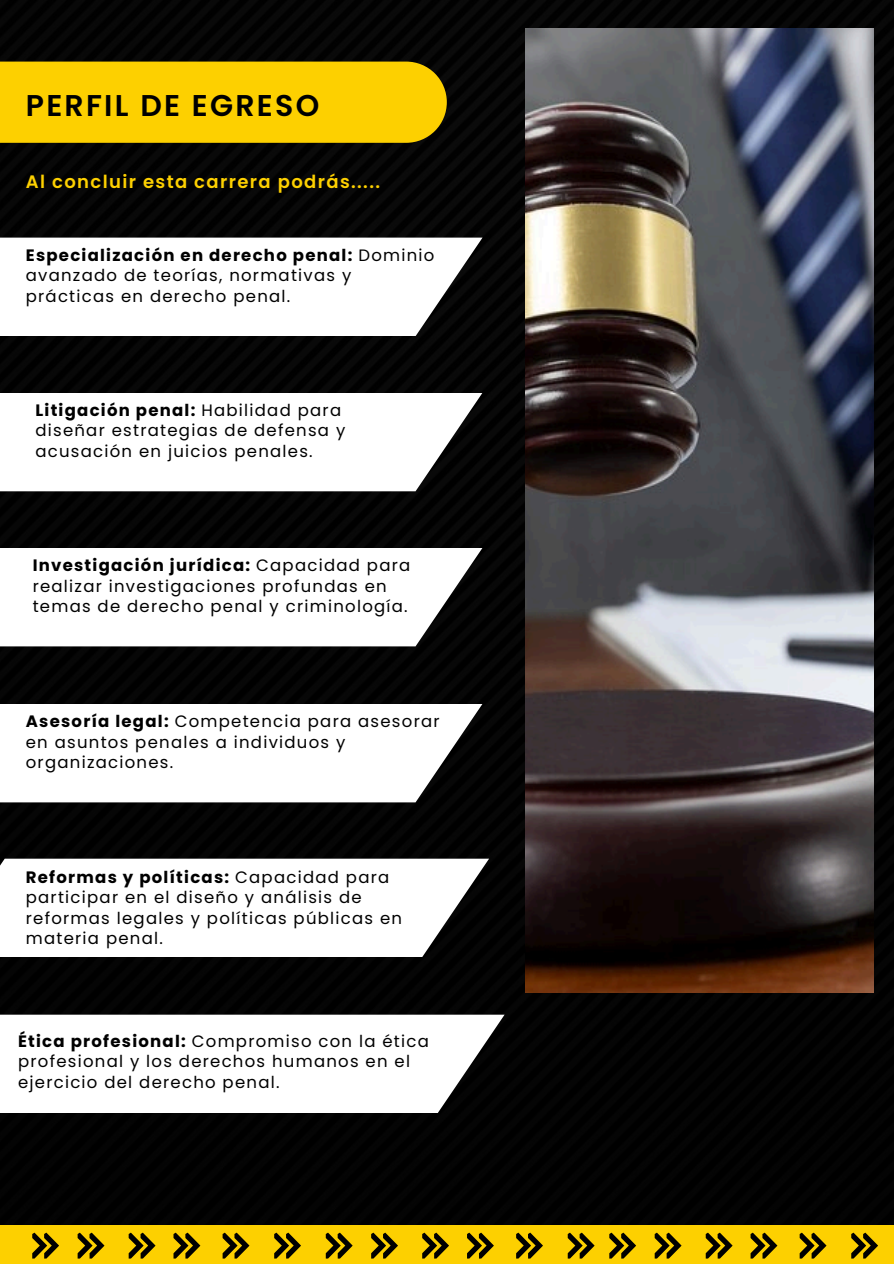
<style>
.page{position:relative;width:894px;height:1264px;background:#fff}
.page>*{position:absolute;margin:0;border:0;box-sizing:border-box;transform-origin:0 0}
.t1{font:600 30px "Poppins";letter-spacing:.075em;color:#000}
.t2{font:600 18px "Poppins";letter-spacing:.075em;color:#fdd000}
.t3{font:16.5px/20.2px "Poppins";letter-spacing:.075em;color:#000}
.s1{font-weight:700}
</style>
<div class="page">
<div style="left:0;top:0;width:893px;height:1262px;background:#000"></div>
<img style="left:525px;top:29px;width:348px;height:963px">
<div style="left:0;top:62px;width:446px;height:81px;background:#fdd000"></div>
<svg style="left:0;top:237px;width:482px;height:99px;background:#ececec"></svg>
<div style="left:0;top:393px;width:482px;height:98px;background:#fff"></div>
<div style="left:0;top:548px;width:482px;height:98px;background:#fff"></div>
<div style="left:0;top:704px;width:482px;height:98px;background:#fff"></div>
<svg style="left:0;top:858px;width:489px;height:99px;background:#ececec"></svg>
<div style="left:0;top:1014px;width:504px;height:99px;background:#fff"></div>
<div style="left:0;top:1225px;width:893px;height:38px;background:#fdd000"></div>
<svg style="left:32px;top:1232px;width:27px;height:26px"></svg>
<svg style="left:326px;top:1232px;width:26px;height:26px"></svg>
<svg style="left:609px;top:1232px;width:27px;height:26px"></svg>
<svg style="left:78px;top:1232px;width:26px;height:26px"></svg>
<svg style="left:371px;top:1232px;width:27px;height:26px"></svg>
<svg style="left:654px;top:1232px;width:27px;height:26px"></svg>
<svg style="left:129px;top:1232px;width:26px;height:26px"></svg>
<svg style="left:422px;top:1232px;width:27px;height:26px"></svg>
<svg style="left:705px;top:1232px;width:27px;height:26px"></svg>
<svg style="left:173px;top:1232px;width:27px;height:26px"></svg>
<svg style="left:467px;top:1232px;width:26px;height:26px"></svg>
<svg style="left:750px;top:1232px;width:27px;height:26px"></svg>
<svg style="left:222px;top:1232px;width:27px;height:26px"></svg>
<svg style="left:516px;top:1232px;width:27px;height:26px"></svg>
<svg style="left:799px;top:1232px;width:27px;height:26px"></svg>
<svg style="left:274px;top:1232px;width:27px;height:26px"></svg>
<svg style="left:567px;top:1232px;width:27px;height:26px"></svg>
<svg style="left:851px;top:1232px;width:26px;height:26px"></svg>
<h2 class="t1" style="left:26px;top:84px;width:295px">PERFIL DE EGRESO</h2>
<p class="t2" style="left:26px;top:169px;width:355px">Al concluir esta carrera podrás.....</p>
<p class="t3" style="left:26px;top:245px;width:410px"><span class="s1">Especialización en derecho penal:</span> Dominio avanzado de teorías, normativas y prácticas en derecho penal.</p>
<p class="t3" style="left:35px;top:400px;width:311px"><span class="s1">Litigación penal:</span> Habilidad para diseñar estrategias de defensa y acusación en juicios penales.</p>
<p class="t3" style="left:33px;top:555px;width:379px"><span class="s1">Investigación jurídica:</span> Capacidad para realizar investigaciones profundas en temas de derecho penal y criminología.</p>
<p class="t3" style="left:26px;top:711px;width:415px"><span class="s1">Asesoría legal:</span> Competencia para asesorar en asuntos penales a individuos y organizaciones.</p>
<p class="t3" style="left:26px;top:867px;width:378px"><span class="s1">Reformas y políticas:</span> Capacidad para participar en el diseño y análisis de reformas legales y políticas públicas en materia penal.</p>
<p class="t3" style="left:18px;top:1031px;width:412px"><span class="s1">Ética profesional:</span> Compromiso con la ética profesional y los derechos humanos en el ejercicio del derecho penal.</p>
</div>
